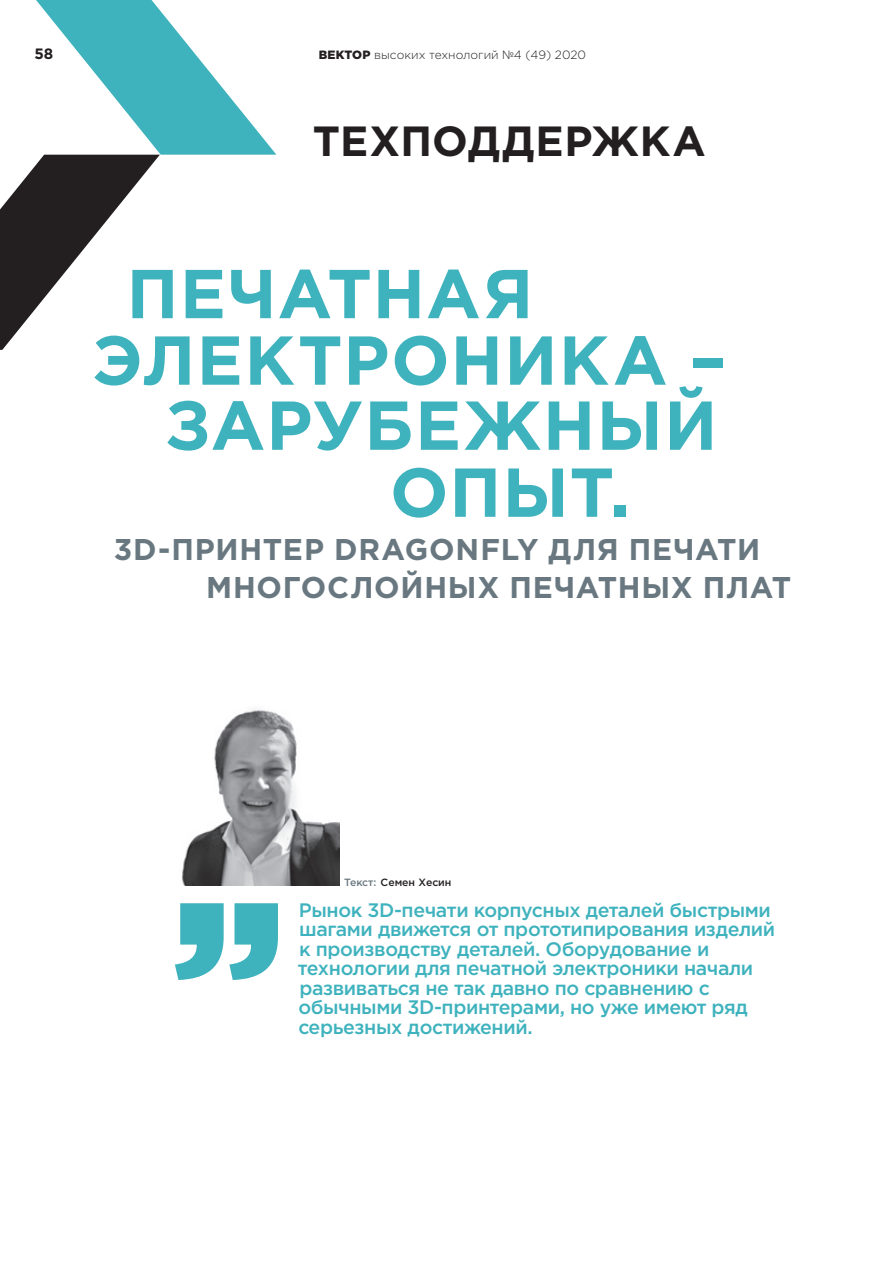
<style>
.page{position:relative;width:893px;height:1263px;background:#fff}
.page>*{position:absolute;margin:0;border:0;box-sizing:border-box;transform-origin:0 0}
.t1{font:700 69px "Gotham Pro";letter-spacing:.02em;color:#3eb2bd}
.t2{font:700 42.15px "Gotham Pro";color:#231f20}
.t3{font:700 30px "Gotham Pro";letter-spacing:.03em;color:#697880}
.t4{font:500 19.5px/19.5px "Gotham Pro";letter-spacing:-.02em;color:#3eb2bd}
.t5{font:700 15px "Gotham Pro";color:#231f20}
.t6{font:300 12px "Gotham Pro";color:#231f20}
.t7{font:500 10.5px "Gotham Pro";color:#231f20}
.s1{font-weight:900}
.s2{color:#697880}
</style>
<div class="page">
<svg style="left:0;top:0;width:276px;height:350px"></svg>
<svg style="left:175px;top:903px;width:103px;height:77px"></svg>
<img style="left:182px;top:709px;width:158px;height:177px">
<p class="t5" style="left:34px;top:45px;width:20px">58</p>
<p class="t6" style="left:319px;top:48px;width:269px"><span class="s1">ВЕКТОР</span> высоких технологий №4 (49) 2020</p>
<h2 class="t2" style="left:313px;top:117px;width:60px">ТЕХПОДДЕР</h2>
<h2 class="t2" style="left:592px;top:117px;width:80px">ЖКА</h2>
<h1 class="t1" style="left:127px;top:254px;width:104px">ПЕЧАТНА</h1>
<h1 class="t1" style="left:484px;top:254px;width:51px">Я</h1>
<h1 class="t1" style="left:92px;top:320px;width:53px">ЭЛЕКТРОНИКА</h1>
<h1 class="t1" style="left:690px;top:320px;width:38px">–</h1>
<h1 class="t1" style="left:165px;top:385px;width:553px">ЗАРУБЕЖНЫ Й</h1>
<h1 class="t1" style="left:390px;top:452px;width:56px">ОПЫТ</h1>
<h1 class="t1" style="left:610px;top:452px;width:21px">.</h1>
<h3 class="t3" style="left:114px;top:532px;width:81px">3D-ПРИНТЕР</h3>
<h3 class="t3" style="left:334px;top:532px;width:317px">DRAGON FLY ДЛЯ ПЕЧАТИ</h3>
<h3 class="t3" style="left:206px;top:570px;width:25px">МНОГОСЛО</h3>
<h3 class="t3" style="left:400px;top:570px;width:49px">ЙНЫХ</h3>
<h3 class="t3" style="left:509px;top:570px;width:24px">ПЕЧАТНЫХ</h3>
<h3 class="t3" style="left:703px;top:570px;width:23px">ПЛАТ</h3>
<p class="t7" style="left:344px;top:876px;width:109px"><span class="s2">Текст:</span> Семен Хесин</p>
<p class="t4" style="left:298px;top:899px;width:479px">Рынок 3D-печати корпусных деталей быстрыми шагами движется от прототипирования изделий к производству деталей. Оборудование и технологии для печатной электроники начали развиваться не так давно по сравнению с обычными 3D-принтерами, но уже имеют ряд серьезных достижений.</p>
</div>
